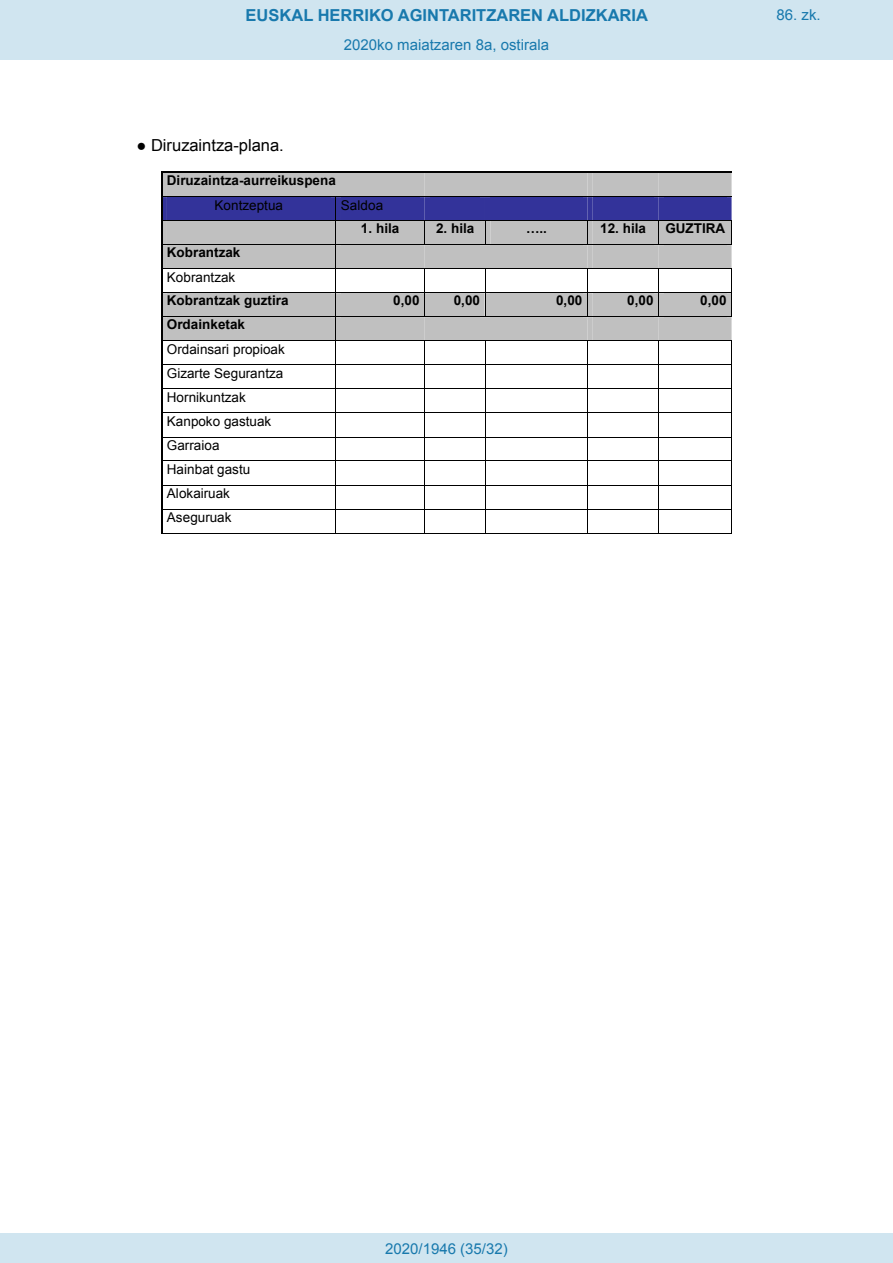
<style>
.page{position:relative;width:893px;height:1263px;background:#fff}
.page>*{position:absolute;margin:0;border:0;box-sizing:border-box;transform-origin:0 0}
.t1{font:700 16.5px "Arial";color:#1879ad}
.t2{font:16.5px "Arial";color:#000}
.Paginacion_Centro{font:15px "Arial";color:#1879ad}
.t3{font:700 13.5px/24px "Arial";letter-spacing:.005em;color:#000;text-align:center}
.t4{font:13.5px/24.2px "Arial";letter-spacing:.005em;color:#000}
.s1{font-style:inherit}
.s2{font-weight:400}
.s3{font-weight:700}
</style>
<div class="page">
<svg style="left:161px;top:172px;width:571px;height:362px"></svg>
<div style="left:0;top:0;width:893px;height:60px;background:#d0e5f0"></div>
<div style="left:0;top:1233px;width:893px;height:30px;background:#d0e5f0"></div>
<p class="t1" style="left:246px;top:4px;width:404px">EUSKAL HERRIKO AGINTARITZAREN ALDIZKARIA</p>
<p class="Paginacion_Centro" style="left:776px;top:5px;width:46px">86. zk.</p>
<p class="Paginacion_Centro" style="left:344px;top:35px;width:207px">2020ko maiatzaren 8a, ostirala</p>
<p class="t2" style="left:136px;top:135px;width:149px"><span class="s1">●</span> Diruzaintza-plana.</p>
<p class="t3" style="left:167px;top:169px;width:170px;line-height:24.5px">Diruzaintza-aurreikuspena<br><span class="s2">Kontzeptua</span></p>
<p class="t4" style="left:341px;top:193px;width:44px">Saldoa</p>
<p class="t3" style="left:361px;top:217px;width:40px">1. hila</p>
<p class="t3" style="left:436px;top:217px;width:40px">2. hila</p>
<p class="t3" style="left:526px;top:217px;width:23px">…..</p>
<p class="t3" style="left:600px;top:217px;width:47px">12. hila</p>
<p class="t3" style="left:665px;top:217px;width:61px">GUZTIRA</p>
<p class="t3" style="left:167px;top:241px;width:123px;text-align:left">Kobrantzak<br><span class="s2">Kobrantzak<br></span>Kobrantzak guztira</p>
<p class="t4" style="left:167px;top:313px;width:119px"><span class="s3">Ordainketak<br></span>Ordainsari propioak<br>Gizarte Segurantza<br>Hornikuntzak<br>Kanpoko gastuak<br>Garraioa<br>Hainbat gastu<br>Alokairuak<br>Aseguruak</p>
<p class="t3" style="left:393px;top:289px;width:28px">0,00</p>
<p class="t3" style="left:454px;top:289px;width:28px">0,00</p>
<p class="t3" style="left:556px;top:289px;width:28px">0,00</p>
<p class="t3" style="left:627px;top:289px;width:28px">0,00</p>
<p class="t3" style="left:700px;top:289px;width:28px">0,00</p>
<p class="Paginacion_Centro" style="left:385px;top:1238px;width:124px">2020/1946 (35/32)</p>
</div>
